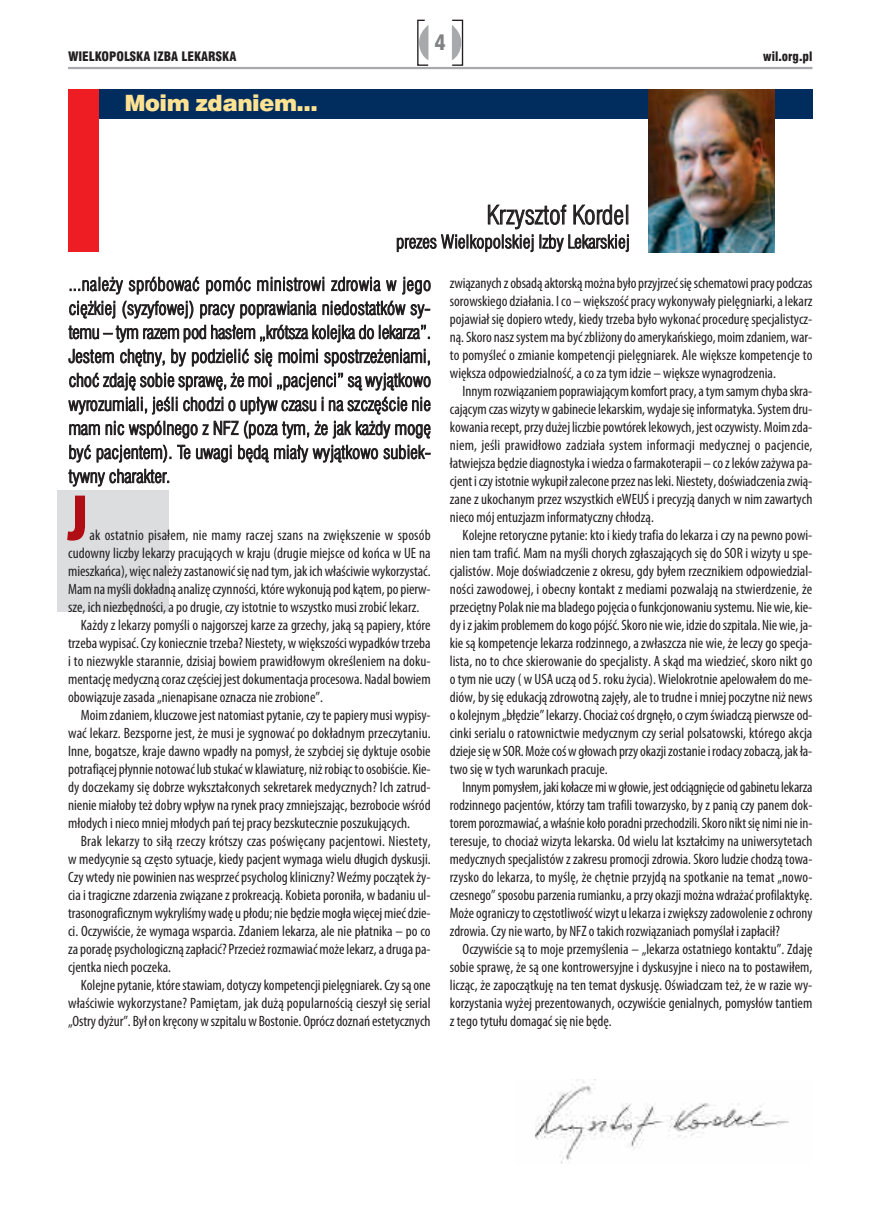
<style>
.page{position:relative;width:872px;height:1212px;background:#fff}
.page>*{position:absolute;margin:0;border:0;box-sizing:border-box;transform-origin:0 0}
.t1{font:900 condensed 66px "Myriad Pro";color:#b00d15}
.t2{font:25.5px "Swis 721 Lt Cn EU";color:#231f20}
.t3{font:22.5px "Swis 721 Blk EU";letter-spacing:-.02em;color:#ffe292}
.t4{font:21px "Swis 721 Blk Cn EU";color:#808285}
.t5{font:18px/24px "Swis 721 Lt Cn EU";color:#231f20;text-align:justify}
.t6{font:condensed 15px/18px "Myriad Pro";color:#231f20;text-align:justify}
.t7{font:12.75px "Swis 721 Blk Cn EU";color:#231f20}
</style>
<div class="page">
<div style="left:57px;top:490px;width:112px;height:121px;background:#dcdddf"></div>
<div style="left:451px;top:20px;width:12px;height:46px;border:1px solid #231f20"></div>
<svg style="left:452px;top:25px;width:9px;height:35px"></svg>
<svg style="left:417px;top:19px;width:12px;height:47px"></svg>
<hr style="left:68px;top:67px;width:744px;height:2px;background:#a8a9ad">
<div style="left:68px;top:89px;width:744px;height:30px;background:#002d5e"></div>
<img style="left:648px;top:89px;width:127px;height:163px">
<div style="left:68px;top:89px;width:31px;height:163px;background:#ee1d23"></div>
<img style="left:534px;top:1079px;width:255px;height:85px">
<h3 class="t4" style="left:434px;top:30px;width:13px">4</h3>
<p class="t7" style="left:68px;top:48px;width:170px">WIELKOPOLSKA IZBA LEKARSKA</p>
<p class="t7" style="left:763px;top:48px;width:51px">wil.org.pl</p>
<h3 class="t3" style="left:124px;top:89px;width:195px">Moim zdaniem...</h3>
<h2 class="t2" style="left:486px;top:199px;width:145px">Krzysztof Kordel</h2>
<p class="t5" style="left:396px;top:230px;width:235px">prezes Wielkopolskiej Izby Lekarskiej</p>
<p class="t5" style="left:69px;top:272px;width:364px">...należy spróbować pomóc ministrowi zdrowia w jego ciężkiej (syzyfowej) pracy poprawiania niedostatków sy&shy;temu – tym razem pod hasłem „krótsza kolejka do lekarza”.<br>Jestem chętny, by podzielić się moimi spostrzeżeniami, choć zdaję sobie sprawę, że moi „pacjenci” są wyjątkowo wyrozumiali, jeśli chodzi o upływ czasu i na szczęście nie mam nic wspólnego z NFZ (poza tym, że jak każdy mogę być pacjentem). Te uwagi będą miały wyjątkowo subiek&shy;tywny charakter.</p>
<h1 class="t1" style="left:68px;top:495px;width:22px">J</h1>
<p class="t6" style="left:89px;top:527px;width:343px">ak ostatnio pisałem, nie mamy raczej szans na zwiększenie w sposób</p>
<p class="t6" style="left:68px;top:545px;width:364px">cudowny liczby lekarzy pracujących w kraju (drugie miejsce od końca w UE na</p>
<p class="t6" style="left:68px;top:563px;width:364px">mieszkańca),więc należyzastanowićsię nadtym, jakichwłaściwiewykorzystać.</p>
<p class="t6" style="left:68px;top:581px;width:364px">Mamnamyślidokładnąanalizęczynności,którewykonująpodkątem,popierw-</p>
<p class="t6" style="left:68px;top:599px;width:353px">sze, ich niezbędności,apodrugie,czyistotnieto wszystkomusizrobićlekarz.</p>
<p class="t6" style="left:81px;top:617px;width:351px">Każdy z lekarzy pomyśli o najgorszej karze za grzechy, jaką są papiery, które</p>
<p class="t6" style="left:68px;top:635px;width:364px">trzebawypisać.Czykoniecznietrzeba? Niestety,wwiększościwypadkówtrzeba</p>
<p class="t6" style="left:68px;top:653px;width:364px">i to niezwykle starannie, dzisiaj bowiem prawidłowym określeniem na doku-</p>
<p class="t6" style="left:68px;top:671px;width:364px">mentacjęmedycznącorazczęściej jestdokumentacjaprocesowa. Nadalbowiem</p>
<p class="t6" style="left:68px;top:689px;width:256px">obowiązujezasada„nienapisaneoznacza niezrobione”.</p>
<p class="t6" style="left:81px;top:707px;width:351px">Moimzdaniem,kluczowejest natomiastpytanie,czytepapierymusiwypisy-</p>
<p class="t6" style="left:68px;top:725px;width:364px">wać lekarz. Bezsporne jest, że musi je sygnować po dokładnym przeczytaniu.</p>
<p class="t6" style="left:68px;top:743px;width:364px">Inne, bogatsze, kraje dawno wpadły na pomysł, że szybciej się dyktuje osobie</p>
<p class="t6" style="left:68px;top:761px;width:364px">potrafiącejpłynnie notowaćlubstukaćwklawiaturę, niżrobiąctoosobiście. Kie-</p>
<p class="t6" style="left:68px;top:779px;width:364px">dy doczekamy się dobrze wykształconych sekretarek medycznych? Ich zatrud-</p>
<p class="t6" style="left:68px;top:797px;width:364px">nieniemiałobyteżdobry wpływ narynekpracyzmniejszając,bezrobocie wśród</p>
<p class="t6" style="left:68px;top:815px;width:343px">młodych i niecomniejmłodych pań tejpracybezskutecznieposzukujących.</p>
<p class="t6" style="left:81px;top:833px;width:351px">Brak lekarzy to siłą rzeczy krótszy czas poświęcany pacjentowi. Niestety,</p>
<p class="t6" style="left:68px;top:851px;width:364px">w medycynie są często sytuacje, kiedy pacjent wymaga wielu długich dyskusji.</p>
<p class="t6" style="left:68px;top:869px;width:364px">Czywtedy niepowinien naswesprzećpsychologkliniczny?Weźmypoczątekży-</p>
<p class="t6" style="left:68px;top:887px;width:364px">ciai tragicznezdarzeniazwiązanezprokreacją. Kobietaporoniła, w badaniuul-</p>
<p class="t6" style="left:68px;top:905px;width:364px">trasonograficznymwykryliśmywadęupłodu; niebędziemogławięcejmiećdzie-</p>
<p class="t6" style="left:68px;top:923px;width:364px">ci. Oczywiście, że wymaga wsparcia. Zdaniem lekarza, ale nie płatnika – po co</p>
<p class="t6" style="left:68px;top:941px;width:364px">zaporadępsychologicznązapłacić?Przecieżrozmawiaćmożelekarz,adrugapa-</p>
<p class="t6" style="left:68px;top:959px;width:104px">cjentka niech poczeka.</p>
<p class="t6" style="left:81px;top:977px;width:351px">Kolejnepytanie,którestawiam,dotyczykompetencjipielęgniarek.Czysąone</p>
<p class="t6" style="left:68px;top:995px;width:364px">właściwie wykorzystane? Pamiętam, jak dużą popularnością cieszył się serial</p>
<p class="t6" style="left:68px;top:1013px;width:364px">„Ostrydyżur”. Byłon kręconywszpitaluwBostonie. Opróczdoznań estetycznych</p>
<p class="t6" style="left:450px;top:275px;width:364px">związanych zobsadąaktorskąmożnabyłoprzyjrzećsięschematowipracypodczas sorowskiegodziałania. Ico –większośćpracywykonywałypielęgniarki,alekarz pojawiał się dopiero wtedy, kiedy trzeba było wykonać procedurę specjalistycz&shy;ną.Skoro naszsystemmabyćzbliżonydoamerykańskiego,moimzdaniem,war&shy;to pomyśleć o zmianie kompetencji pielęgniarek. Ale większe kompetencje to większaodpowiedzialność,acozatymidzie – większe wynagrodzenia.</p>
<p class="t6" style="left:450px;top:383px;width:364px;text-indent:13px">Innymrozwiązaniempoprawiającymkomfortpracy,atymsamymchybaskra&shy;cającymczaswizytywgabinecielekarskim,wydajesięinformatyka.Systemdru&shy;kowaniarecept,przydużej liczbiepowtóreklekowych, jestoczywisty.Moimzda&shy;niem, jeśli prawidłowo zadziała system informacji medycznej o pacjencie, łatwiejszabędziediagnostykaiwiedzaofarmakoterapii – cozlekówzażywapa&shy;cjent iczyistotniewykupiłzaleconeprzez nasleki. Niestety,doświadczeniazwią&shy;zane z ukochanym przez wszystkich eWEUŚ i precyzją danych w nim zawartych niecomójentuzjazminformatycznychłodzą.</p>
<p class="t6" style="left:450px;top:527px;width:364px;text-indent:13px">Kolejneretorycznepytanie:ktoikiedytrafiadolekarzai czy napewnopowi&shy;nien tam trafić. Mam na myśli chorych zgłaszających się do SOR i wizyty u spe&shy;cjalistów. Moje doświadczenie z okresu, gdy byłem rzecznikiem odpowiedzial&shy;ności zawodowej, i obecny kontakt z mediami pozwalają na stwierdzenie, że przeciętnyPolak niemabladegopojęciaofunkcjonowaniusystemu. Niewie,kie&shy;dyizjakimproblememdokogopójść.Skoro niewie, idziedoszpitala. Niewie, ja&shy;kie są kompetencje lekarza rodzinnego, a zwłaszcza nie wie, że leczy go specja&shy;lista, no to chce skierowanie do specjalisty. A skąd ma wiedzieć, skoro nikt go otymnieuczy( w USA ucząod5. rokużycia).Wielokrotnieapelowałemdome&shy;diów,bysięedukacjązdrowotnązajęły,aletotrudneimniejpoczytne niż news okolejnym„błędzie”lekarzy.Chociażcośdrgnęło,oczymświadcząpierwszeod&shy;cinki serialu o ratownictwie medycznym czy serial polsatowski, którego akcja dziejesięwSOR.Możecośwgłowach przyokazjizostaniei rodacyzobaczą, jakła&shy;twosię w tych warunkach pracuje.</p>
<p class="t6" style="left:450px;top:779px;width:364px;text-indent:13px">Innympomysłem, jakikołaczemiwgłowie, jestodciągnięcieodgabinetulekarza rodzinnego pacjentów, którzy tam trafili towarzysko, by z panią czy panem dok&shy;toremporozmawiać,awłaśniekołoporadniprzechodzili.Skoro niktsię nimi niein&shy;teresuje, to chociaż wizyta lekarska. Od wielu lat kształcimy na uniwersytetach medycznych specjalistów z zakresu promocji zdrowia. Skoro ludzie chodzą towa&shy;rzysko do lekarza, to myślę, że chętnie przyjdą na spotkanie na temat „nowo&shy;czesnego”sposobuparzeniarumianku,aprzyokazjimożnawdrażaćprofilaktykę.<br>Możeograniczytoczęstotliwośćwizytulekarzaizwiększyzadowoleniezochrony zdrowia.Czy nie warto,by NFZotakich rozwiązaniach pomyślał izapłacił?</p>
<p class="t6" style="left:450px;top:941px;width:364px;text-indent:13px">Oczywiście są to moje przemyślenia – „lekarza ostatniego kontaktu”. Zdaję sobie sprawę, że są one kontrowersyjne i dyskusyjne i nieco na to postawiłem, licząc, że zapoczątkuję na ten temat dyskusję. Oświadczam też, że w razie wy&shy;korzystania wyżej prezentowanych, oczywiście genialnych, pomysłów tantiem ztegotytułudomagaćsię niebędę.</p>
</div>
